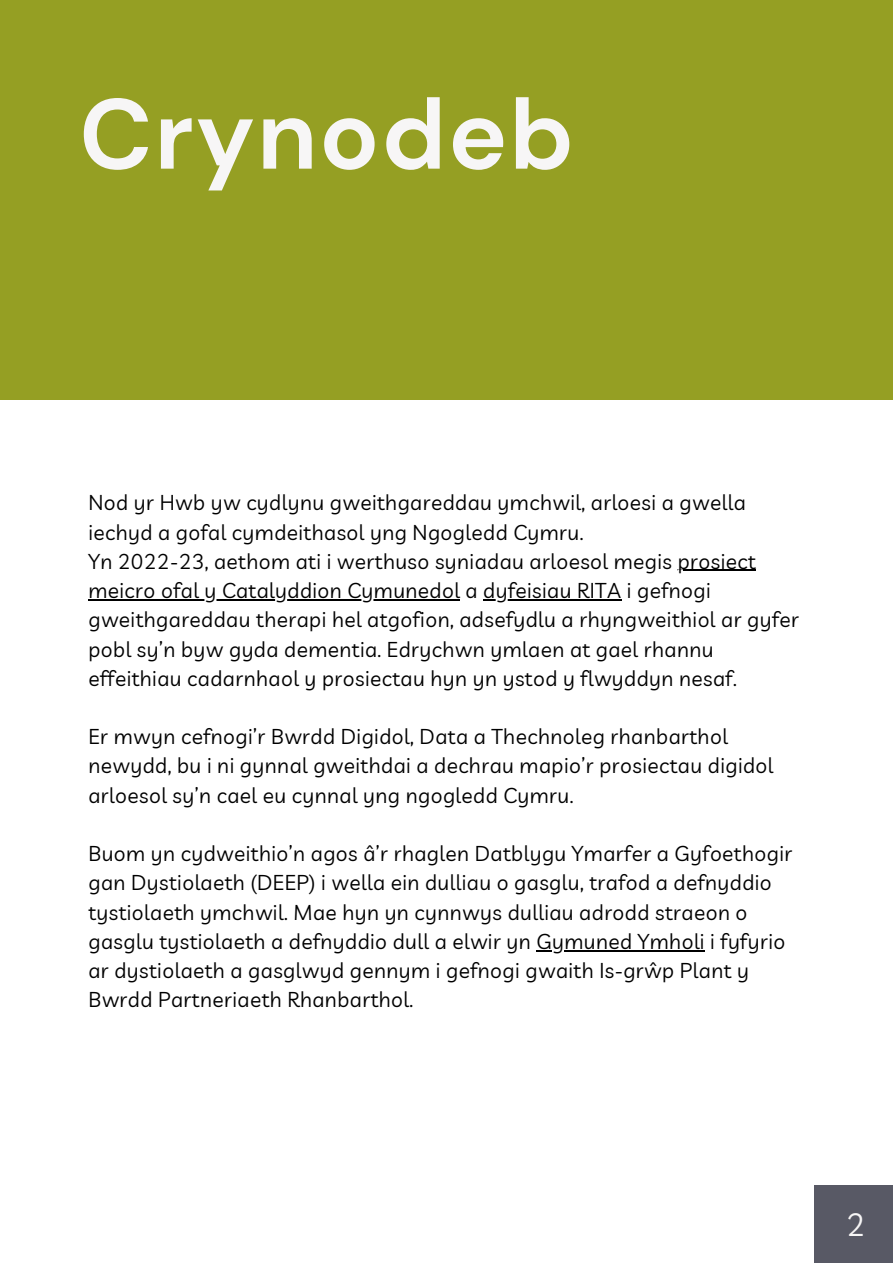
<style>
.page{position:relative;width:893px;height:1264px;background:#fff}
.page>*{position:absolute;margin:0;border:0;box-sizing:border-box;transform-origin:0 0}
.t1{font:700 99.15px "DM Sans";letter-spacing:.02em;color:#f7f6f6}
.t2{font:31.5px "Livvic";color:#f7f6f6}
.t3{font:21px/29.2px "Livvic";letter-spacing:.02em;color:#000}
</style>
<div class="page">
<div style="left:0;top:0;width:892px;height:399px;background:#959f23"></div>
<hr style="left:677px;top:570px;width:79px;height:1px;background:#000">
<hr style="left:88px;top:599px;width:372px;height:1px;background:#000">
<hr style="left:483px;top:599px;width:138px;height:1px;background:#000">
<hr style="left:536px;top:950px;width:169px;height:1px;background:#000">
<div style="left:813px;top:1184px;width:79px;height:78px;background:#585965"></div>
<p class="t1" style="left:79px;top:70px;width:496px">Crynodeb</p>
<p class="t3" style="left:88px;top:488px;width:658px">Nod yr Hwb yw cydlynu gweithgareddau ymchwil, arloesi a gwella iechyd a gofal cymdeithasol yng Ngogledd Cymru.</p>
<p class="t3" style="left:88px;top:546px;width:712px">Yn 2022-23, aethom ati i werthuso syniadau arloesol megis prosiect meicro ofal y Catalyddion Cymunedol a dyfeisiau RITA i gefnogi gweithgareddau therapi hel atgofion, adsefydlu a rhyngweithiol ar gyfer pobl sy’n byw gyda dementia. Edrychwn ymlaen at gael rhannu effeithiau cadarnhaol y prosiectau hyn yn ystod y flwyddyn nesaf.</p>
<p class="t3" style="left:88px;top:721px;width:686px">Er mwyn cefnogi’r Bwrdd Digidol, Data a Thechnoleg rhanbarthol newydd, bu i ni gynnal gweithdai a dechrau mapio’r prosiectau digidol arloesol sy’n cael eu cynnal yng ngogledd Cymru.</p>
<p class="t3" style="left:88px;top:838px;width:705px">Buom yn cydweithio’n agos â’r rhaglen Datblygu Ymarfer a Gyfoethogir gan Dystiolaeth (DEEP) i wella ein dulliau o gasglu, trafod a defnyddio tystiolaeth ymchwil. Mae hyn yn cynnwys dulliau adrodd straeon o gasglu tystiolaeth a defnyddio dull a elwir yn Gymuned Ymholi i fyfyrio ar dystiolaeth a gasglwyd gennym i gefnogi gwaith Is-grŵp Plant y Bwrdd Partneriaeth Rhanbarthol.</p>
<p class="t2" style="left:846px;top:1203px;width:20px">2</p>
</div>
